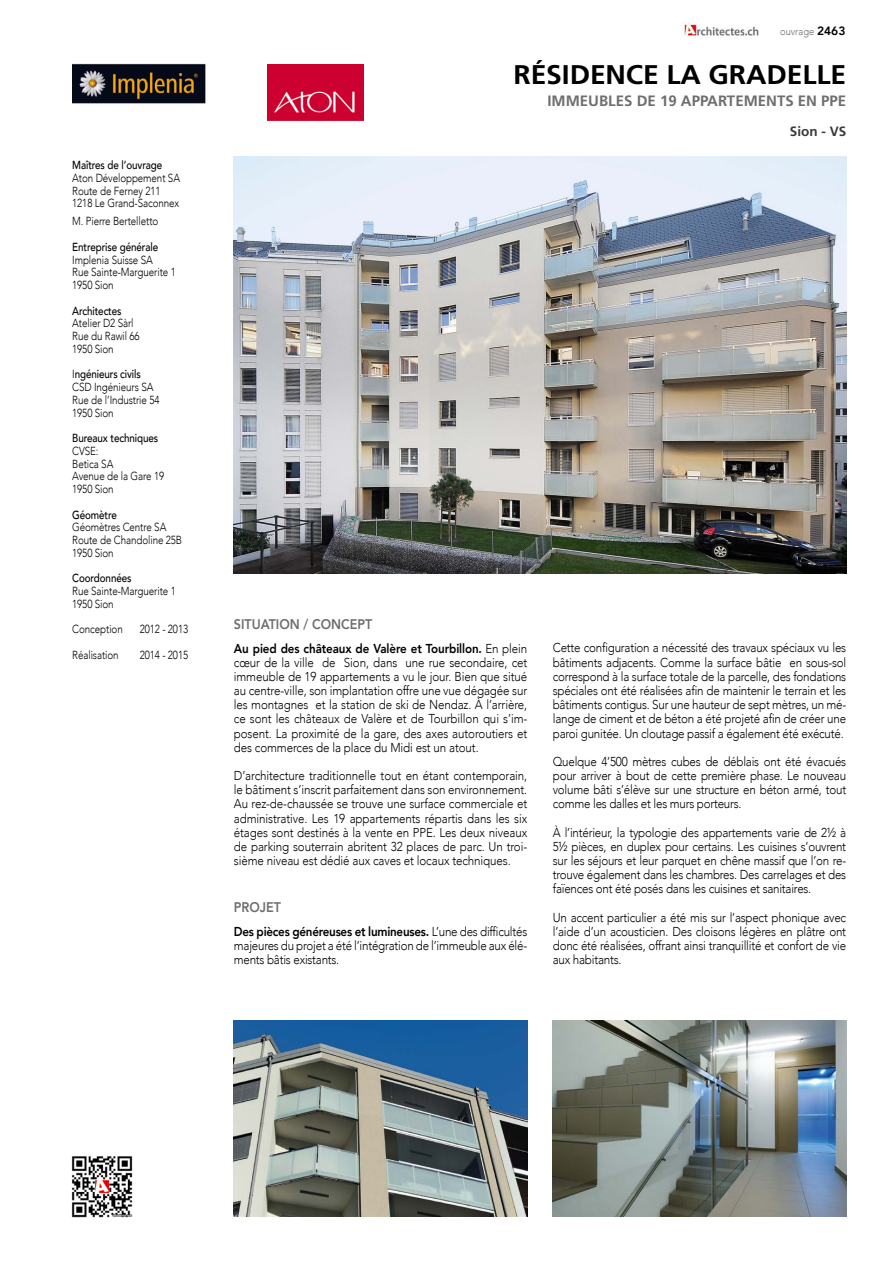
<style>
.page{position:relative;width:893px;height:1263px;background:#fff}
.page>*{position:absolute;margin:0;border:0;box-sizing:border-box;transform-origin:0 0}
.t1{font:700 27px "Frutiger";letter-spacing:-.005em;color:#000;scale:1.05 1}
.t2{font:700 15px "Frutiger";color:#6e6e6e}
.t3{font:800 13.95px "Avenir";color:#6e6e6e;scale:.9 1}
.t4{font:700 13.5px "Frutiger";color:#3a3a39}
.t5{font:300 12.9px/14.2px "Avenir";letter-spacing:-.02em;color:#000;text-align:justify;scale:.9 1}
.t6{font:300 11.7px/12.8px "Avenir";letter-spacing:-.01em;color:#000;scale:.84 1}
.t7{font:500 11.7px "Avenir";letter-spacing:-.01em;color:#000;scale:.84 1}
.t8{font:300 10.5px "Avenir";color:#6e6e6e;scale:.9 1}
.s1{font-weight:500}
.s2{font-weight:800;font-size:12px;color:#000}
.s3{font-weight:800}
</style>
<div class="page">
<img style="left:234px;top:157px;width:612px;height:416px">
<img style="left:71px;top:1156px;width:62px;height:62px">
<img style="left:681px;top:22px;width:78px;height:17px">
<img style="left:234px;top:1020px;width:293px;height:196px">
<img style="left:553px;top:1020px;width:293px;height:196px">
<img style="left:72px;top:63px;width:134px;height:41px">
<img style="left:268px;top:64px;width:95px;height:56px">
<p class="t7" style="left:72px;top:155px;width:109px">Maîtres de l’ouvrage</p>
<p class="t6" style="left:72px;top:171px;width:130px">Aton Développement SA<br>Route de Ferney 211<br>1218 Le Grand-Saconnex</p>
<p class="t6" style="left:72px;top:215px;width:104px">M. Pierre Bertelletto</p>
<p class="t7" style="left:72px;top:237px;width:104px">Entreprise générale</p>
<p class="t6" style="left:72px;top:253px;width:125px">Implenia Suisse SA<br>Rue Sainte-Marguerite 1<br>1950 Sion</p>
<p class="t7" style="left:72px;top:300px;width:60px">Architectes</p>
<p class="t6" style="left:72px;top:317px;width:82px">Atelier D2 Sàrl<br>Rue du Rawil 66<br>1950 Sion</p>
<p class="t6" style="left:72px;top:368px;width:105px">I<span class="s1">ngénieurs civils<br></span>CSD Ingénieurs SA<br>Rue de l’Industrie 54<br>1950 Sion</p>
<p class="t7" style="left:72px;top:428px;width:104px">Bureaux techniques</p>
<p class="t6" style="left:72px;top:444px;width:111px">CVSE:<br>Betica SA<br>Avenue de la Gare 19<br>1950 Sion</p>
<p class="t7" style="left:72px;top:504px;width:55px">Géomètre</p>
<p class="t6" style="left:72px;top:521px;width:132px">Géomètres Centre SA<br>Route de Chandoline 25B<br>1950 Sion</p>
<p class="t7" style="left:72px;top:568px;width:72px">Coordonnées</p>
<p class="t6" style="left:72px;top:585px;width:125px">Rue Sainte-Marguerite 1<br>1950 Sion</p>
<p class="t6" style="left:72px;top:623px;width:62px">Conception</p>
<p class="t6" style="left:140px;top:623px;width:59px">2012 - 2013</p>
<p class="t6" style="left:72px;top:648px;width:57px">Réalisation</p>
<p class="t6" style="left:140px;top:648px;width:59px">2014 - 2015</p>
<p class="t8" style="left:780px;top:25px;width:74px">ouvrage <span class="s2">2463</span></p>
<h1 class="t1" style="left:513px;top:59px;width:318px">RÉSIDENCE LA GRADELLE</h1>
<p class="t2" style="left:547px;top:92px;width:300px">IMMEUBLES DE 19 APPARTEMENTS EN PPE</p>
<p class="t4" style="left:790px;top:124px;width:58px">Sion - VS</p>
<p class="t3" style="left:234px;top:611px;width:155px">SITUATION / CONCEPT</p>
<p class="t5" style="left:234px;top:641px;width:328px"><span class="s3">Au pied des châteaux de Valère et Tourbillon.</span> En plein cœur de la ville de Sion, dans une rue secondaire, cet immeuble de 19 appartements a vu le jour. Bien que situé au centre-ville, son implantation offre une vue dégagée sur les montagnes et la station de ski de Nendaz. À l’arrière, ce sont les châteaux de Valère et de Tourbillon qui s’im&shy;posent. La proximité de la gare, des axes autoroutiers et des commerces de la place du Midi est un atout.</p>
<p class="t5" style="left:234px;top:769px;width:328px">D’architecture traditionnelle tout en étant contemporain, le bâtiment s’inscrit parfaitement dans son environnement.<br>Au rez-de-chaussée se trouve une surface commerciale et administrative. Les 19 appartements répartis dans les six étages sont destinés à la vente en PPE. Les deux niveaux de parking souterrain abritent 32 places de parc. Un troi&shy;sième niveau est dédié aux caves et locaux techniques.</p>
<p class="t3" style="left:234px;top:895px;width:54px">PROJET</p>
<p class="t5" style="left:234px;top:924px;width:327px"><span class="s3">Des pièces généreuses et lumineuses.</span> L’une des difficultés majeures du projet a été l’intégration de l’immeuble aux élé&shy;ments bâtis existants.</p>
<p class="t5" style="left:553px;top:641px;width:328px">Cette configuration a nécessité des travaux spéciaux vu les bâtiments adjacents. Comme la surface bâtie en sous-sol correspond à la surface totale de la parcelle, des fondations spéciales ont été réalisées afin de maintenir le terrain et les bâtiments contigus. Sur une hauteur de sept mètres, un mé&shy;lange de ciment et de béton a été projeté afin de créer une paroi gunitée. Un cloutage passif a également été exécuté.</p>
<p class="t5" style="left:553px;top:754px;width:328px">Quelque 4’500 mètres cubes de déblais ont été évacués pour arriver à bout de cette première phase. Le nouveau volume bâti s’élève sur une structure en béton armé, tout comme les dalles et les murs porteurs.</p>
<p class="t5" style="left:553px;top:825px;width:327px">À l’intérieur, la typologie des appartements varie de 2½ à 5½ pièces, en duplex pour certains. Les cuisines s’ouvrent sur les séjours et leur parquet en chêne massif que l’on re&shy;trouve également dans les chambres. Des carrelages et des faïences ont été posés dans les cuisines et sanitaires.</p>
<p class="t5" style="left:553px;top:910px;width:328px">Un accent particulier a été mis sur l’aspect phonique avec l’aide d’un acousticien. Des cloisons légères en plâtre ont donc été réalisées, offrant ainsi tranquillité et confort de vie aux habitants.</p>
</div>
